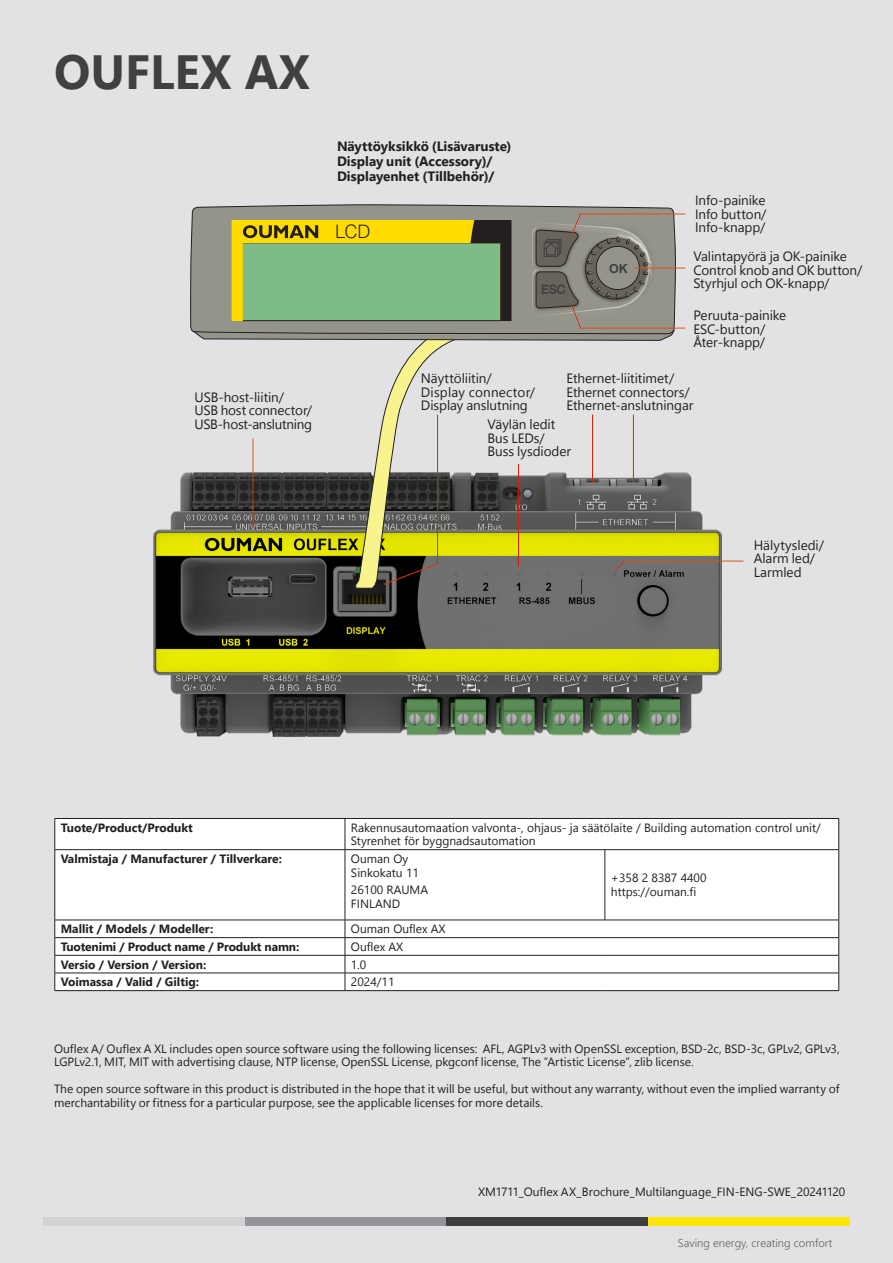
<style>
.page{position:relative;width:893px;height:1263px;background:#e2e2e4}
.page>*{position:absolute;margin:0;border:0;box-sizing:border-box;transform-origin:0 0}
.t1{font:700 48px "Nirmala UI";color:#413f41}
.t2{font:300 18.6px "Aktiv Grotesk";color:#231f20}
.Kuvateksti_9_9{font:13.5px/13.5px "Nirmala UI";letter-spacing:-.005em;color:#231f20}
.Kuvateksti_9_9-2{font:700 13.5px/15px "Nirmala UI";color:#231f20}
.t3{font:700 12.45px "Arial";color:#3e3e3f}
.Kuvateksti_9_9-3{font:12px/13.5px "Nirmala UI";color:#231f20}
.taulukoiden_sisältö{font:12px/13.5px "Nirmala UI";color:#231f20}
.taulukoiden_sisältö-2{font:700 12px "Nirmala UI";color:#231f20}
.Kuvateksti_8pt{font:12px "Nirmala UI";color:#231f20}
.t4{font:300 11.4px "Nirmala UI";color:#626266}
</style>
<div class="page">
<img style="left:154px;top:472px;width:567px;height:265px">
<div style="left:56px;top:819px;width:782px;height:171px;background:#fff"></div>
<hr style="left:55px;top:818px;width:290px;height:1px;background:#231f20">
<hr style="left:55px;top:819px;width:1px;height:30px;background:#231f20">
<hr style="left:345px;top:818px;width:260px;height:1px;background:#231f20">
<hr style="left:345px;top:819px;width:1px;height:30px;background:#231f20">
<hr style="left:605px;top:818px;width:234px;height:1px;background:#231f20">
<hr style="left:838px;top:819px;width:1px;height:30px;background:#231f20">
<hr style="left:55px;top:849px;width:290px;height:1px;background:#231f20">
<hr style="left:55px;top:850px;width:1px;height:70px;background:#231f20">
<hr style="left:345px;top:849px;width:260px;height:1px;background:#231f20">
<hr style="left:345px;top:850px;width:1px;height:70px;background:#231f20">
<hr style="left:605px;top:849px;width:234px;height:1px;background:#231f20">
<hr style="left:605px;top:850px;width:1px;height:70px;background:#231f20">
<hr style="left:838px;top:850px;width:1px;height:70px;background:#231f20">
<hr style="left:55px;top:920px;width:290px;height:1px;background:#231f20">
<hr style="left:345px;top:920px;width:260px;height:1px;background:#231f20">
<hr style="left:605px;top:920px;width:234px;height:1px;background:#231f20">
<hr style="left:55px;top:937px;width:290px;height:1px;background:#231f20">
<hr style="left:345px;top:937px;width:260px;height:1px;background:#231f20">
<hr style="left:605px;top:937px;width:234px;height:1px;background:#231f20">
<hr style="left:55px;top:955px;width:290px;height:1px;background:#231f20">
<hr style="left:345px;top:955px;width:260px;height:1px;background:#231f20">
<hr style="left:605px;top:955px;width:234px;height:1px;background:#231f20">
<hr style="left:55px;top:973px;width:290px;height:1px;background:#231f20">
<svg style="left:55px;top:920px;width:1px;height:70px"></svg>
<hr style="left:345px;top:973px;width:260px;height:1px;background:#231f20">
<svg style="left:345px;top:920px;width:1px;height:70px"></svg>
<hr style="left:605px;top:973px;width:234px;height:1px;background:#231f20">
<svg style="left:838px;top:920px;width:1px;height:70px"></svg>
<hr style="left:55px;top:990px;width:290px;height:1px;background:#231f20">
<hr style="left:345px;top:990px;width:260px;height:1px;background:#231f20">
<hr style="left:605px;top:990px;width:234px;height:1px;background:#231f20">
<svg style="left:191px;top:204px;width:484px;height:9px;background:#95958e"></svg>
<div style="left:43px;top:1217px;width:201px;height:9px;background:#d1d2d4"></div>
<div style="left:244px;top:1217px;width:202px;height:9px;background:#939598"></div>
<div style="left:446px;top:1217px;width:202px;height:9px;background:#3e3e3f"></div>
<div style="left:648px;top:1217px;width:202px;height:9px;background:#ffe601"></div>
<svg style="left:190px;top:213px;width:554px;height:376px"></svg>
<p class="t1" style="left:54px;top:32px;width:258px">OUFLEX AX</p>
<p class="Kuvateksti_9_9" style="left:195px;top:389px;width:91px">USB-host-liitin/</p>
<p class="Kuvateksti_9_9" style="left:195px;top:403px;width:119px">USB host connector/</p>
<p class="Kuvateksti_9_9" style="left:195px;top:416px;width:119px">USB-host-anslutning</p>
<p class="Kuvateksti_9_9-2" style="left:337px;top:138px;width:176px">Näyttöyksikkö (Lisävaruste)</p>
<p class="Kuvateksti_9_9-2" style="left:337px;top:153px;width:159px">Display unit (Accessory)/<br>Displayenhet (Tillbehör)/</p>
<p class="t2" style="left:335px;top:221px;width:37px">LCD</p>
<p class="Kuvateksti_9_9" style="left:421px;top:371px;width:72px">Näyttöliitin/</p>
<p class="Kuvateksti_9_9" style="left:421px;top:384px;width:116px">Display connector/<br>Display anslutning</p>
<p class="t3" style="left:609px;top:260px;width:20px">OK</p>
<p class="Kuvateksti_9_9" style="left:695px;top:193px;width:72px">Info-painike</p>
<p class="Kuvateksti_9_9" style="left:695px;top:206px;width:73px">Info button/</p>
<p class="Kuvateksti_9_9" style="left:695px;top:220px;width:72px">Info-knapp/</p>
<p class="Kuvateksti_9_9" style="left:693px;top:249px;width:155px">Valintapyörä ja OK-painike</p>
<p class="Kuvateksti_9_9" style="left:693px;top:262px;width:171px">Control knob and OK button/</p>
<p class="Kuvateksti_9_9" style="left:693px;top:276px;width:138px">Styrhjul och OK-knapp/</p>
<p class="Kuvateksti_9_9" style="left:693px;top:308px;width:94px">Peruuta-painike</p>
<p class="Kuvateksti_9_9" style="left:693px;top:321px;width:74px">ESC-button/</p>
<p class="Kuvateksti_9_9" style="left:693px;top:335px;width:73px">Åter-knapp/</p>
<p class="Kuvateksti_9_9" style="left:566px;top:371px;width:125px">Ethernet-liititimet/<br>Ethernet connectors/</p>
<p class="Kuvateksti_9_9" style="left:566px;top:398px;width:129px">Ethernet-anslutningar</p>
<p class="Kuvateksti_9_9" style="left:487px;top:417px;width:69px">Väylän ledit</p>
<p class="Kuvateksti_9_9" style="left:487px;top:431px;width:59px">Bus LEDs/</p>
<p class="Kuvateksti_9_9" style="left:487px;top:444px;width:85px">Buss lysdioder</p>
<p class="Kuvateksti_9_9" style="left:754px;top:537px;width:72px">Hälytysledi/</p>
<p class="Kuvateksti_9_9" style="left:754px;top:551px;width:63px">Alarm led/</p>
<p class="Kuvateksti_9_9" style="left:754px;top:564px;width:49px">Larmled</p>
<p class="taulukoiden_sisältö-2" style="left:61px;top:818px;width:134px">Tuote/Product/Produkt</p>
<p class="taulukoiden_sisältö" style="left:351px;top:820px;width:471px">Rakennusautomaation valvonta-, ohjaus- ja säätölaite / Building automation control unit/<br>Styrenhet för byggnadsautomation</p>
<p class="taulukoiden_sisältö-2" style="left:61px;top:849px;width:223px">Valmistaja / Manufacturer / Tillverkare:</p>
<p class="taulukoiden_sisältö" style="left:351px;top:851px;width:69px">Ouman Oy<br>Sinkokatu 11</p>
<p class="taulukoiden_sisältö" style="left:351px;top:882px;width:79px">26100 RAUMA<br>FINLAND</p>
<p class="taulukoiden_sisältö" style="left:611px;top:870px;width:97px">+358 2 8387 4400 https://ouman.fi</p>
<p class="taulukoiden_sisältö-2" style="left:61px;top:919px;width:154px">Mallit / Models / Modeller:</p>
<p class="taulukoiden_sisältö" style="left:351px;top:921px;width:96px">Ouman Ouflex AX</p>
<p class="taulukoiden_sisältö-2" style="left:61px;top:937px;width:240px">Tuotenimi / Product name / Produkt namn:</p>
<p class="taulukoiden_sisältö" style="left:351px;top:939px;width:54px">Ouflex AX</p>
<p class="taulukoiden_sisältö-2" style="left:61px;top:954px;width:147px">Versio / Version / Version:</p>
<p class="Kuvateksti_8pt" style="left:351px;top:955px;width:17px">1.0</p>
<p class="taulukoiden_sisältö-2" style="left:61px;top:972px;width:140px">Voimassa / Valid / Giltig:</p>
<p class="taulukoiden_sisältö" style="left:351px;top:974px;width:45px">2024/11</p>
<p class="Kuvateksti_9_9-3" style="left:54px;top:1041px;width:787px">Ouflex A/ Ouflex A XL includes open source software using the following licenses: AFL, AGPLv3 with OpenSSL exception, BSD-2c, BSD-3c, GPLv2, GPLv3,<br>LGPLv2.1, MIT, MIT with advertising clause, NTP license, OpenSSL License, pkgconf license, The ”Artistic License”, zlib license.</p>
<p class="Kuvateksti_9_9-3" style="left:54px;top:1081px;width:787px">The open source software in this product is distributed in the hope that it will be useful, but without any warranty, without even the implied warranty of merchantability or fitness for a particular purpose, see the applicable licenses for more details.</p>
<p class="Kuvateksti_9_9-3" style="left:478px;top:1184px;width:369px">XM1711_Ouflex AX_Brochure_Multilanguage_FIN-ENG-SWE_20241120</p>
<p class="t4" style="left:678px;top:1233px;width:156px">Saving energy, creating comfort</p>
</div>
